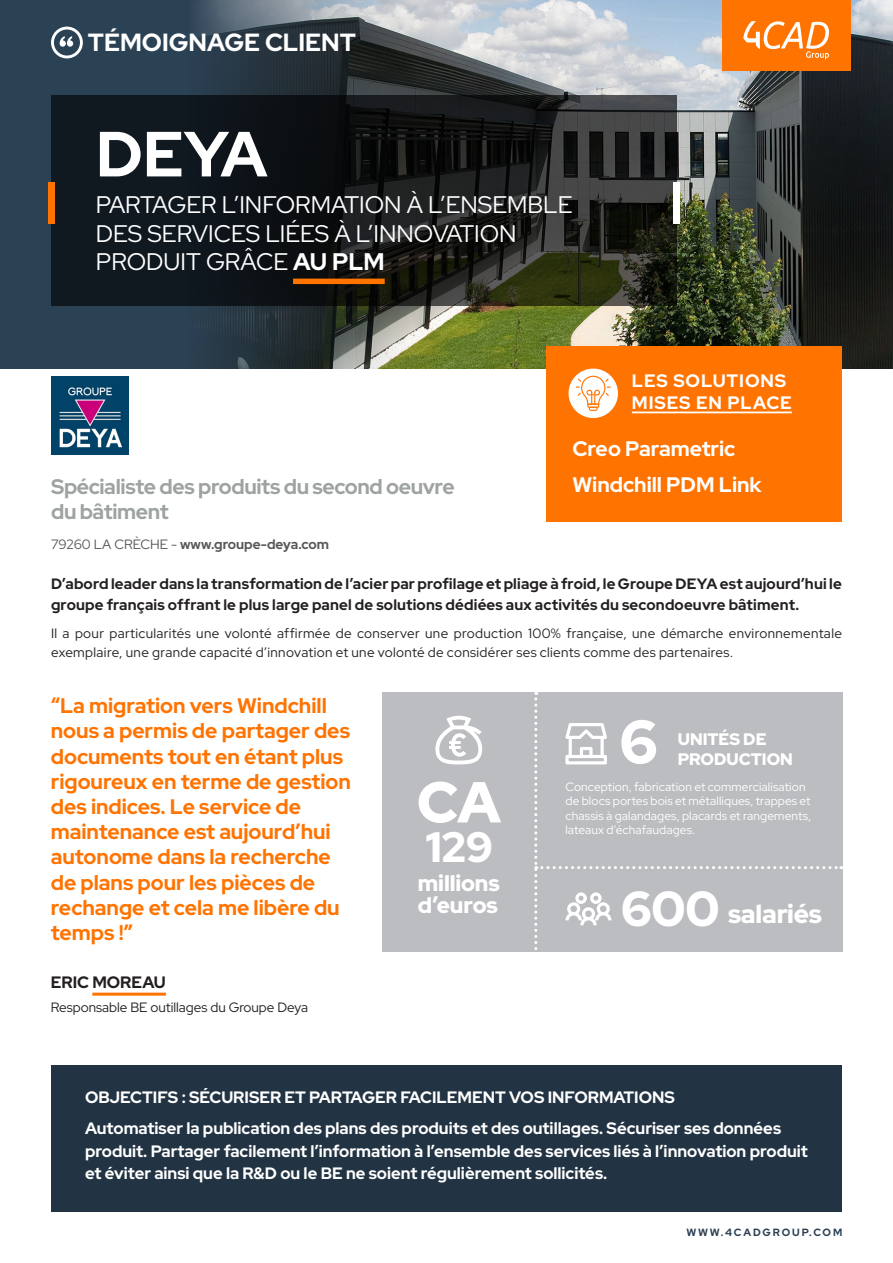
<style>
.page{position:relative;width:893px;height:1263px;background:#fff}
.page>*{position:absolute;margin:0;border:0;box-sizing:border-box;transform-origin:0 0}
.t1{font:700 63.6px "Red Hat Display";color:#fff}
.t2{font:900 61.2px "Red Hat Display";color:#fff}
.t3{font:900 57.6px "Red Hat Display";color:#fff}
.t4{font:900 49.2px "Red Hat Display";color:#fff}
.t5{font:900 42.6px "Red Hat Display";color:#fff}
.t6{font:900 25.65px "Red Hat Display";letter-spacing:-.005em;color:#fff}
.t7{font:700 24.75px "Red Hat Display";color:#fff}
.t8{font:24px/28.8px "Red Hat Display";color:#fff}
.t9{font:900 22.2px "Red Hat Display";letter-spacing:-.005em;color:#fff}
.t10{font:700 21px/25.2px "Red Hat Display";color:#ff7300}
.t11{font:700 21px/25.2px "Red Hat Display";letter-spacing:-.015em;color:#9ea2a3}
.t12{font:700 21px "Red Hat Display";color:#fff}
.t13{font:700 18px/21.6px "Red Hat Display";letter-spacing:.05em;color:#fff}
.t14{font:900 16.65px/20.1px "Red Hat Display";color:#fff}
.texte{font:700 16.5px/22.5px "Red Hat Display";color:#fff}
.t15{font:700 16.5px "Red Hat Display";color:#231f20}
.t16{font:700 15px/21px "Red Hat Display";letter-spacing:.01em;color:#231f20}
.t17{font:13.5px/19.5px "Red Hat Display";letter-spacing:.025em;color:#231f20}
.t18{font:13.5px "Red Hat Display";color:#231f20}
.t19{font:700 13.5px "Red Hat Display";color:#57585a}
.t20{font:12px/14.4px "Red Hat Display";letter-spacing:.01em;color:#fff}
.t21{font:700 10.5px "Red Hat Display";letter-spacing:.18em;color:#2b4054}
.s1{font-weight:700}
.s2{font-weight:400}
</style>
<div class="page">
<img style="left:0;top:0;width:893px;height:369px">
<div style="left:51px;top:1065px;width:791px;height:147px;background:#223343"></div>
<hr style="left:92px;top:993px;width:74px;height:3px;background:#ff7300">
<svg style="left:51px;top:96px;width:626px;height:210px;background:#181c1c"></svg>
<div style="left:293px;top:279px;width:92px;height:5px;background:#ff7300"></div>
<div style="left:48px;top:182px;width:6px;height:42px;background:#ff7300"></div>
<div style="left:674px;top:182px;width:6px;height:42px;background:#fff"></div>
<img style="left:51px;top:377px;width:77px;height:77px">
<div style="left:546px;top:347px;width:296px;height:175px;background:#ff7300"></div>
<svg style="left:51px;top:27px;width:32px;height:31px"></svg>
<div style="left:382px;top:692px;width:460px;height:259px;background:#bcbdc0"></div>
<hr style="left:632px;top:411px;width:160px;height:2px;background:#fff">
<div style="left:568px;top:369px;width:50px;height:49px;background:#fff;border-radius:50%"></div>
<svg style="left:576px;top:376px;width:35px;height:35px"></svg>
<svg style="left:435px;top:716px;width:47px;height:48px"></svg>
<svg style="left:534px;top:692px;width:308px;height:260px"></svg>
<div style="left:722px;top:0;width:128px;height:70px;background:#ff7300"></div>
<svg style="left:743px;top:21px;width:86px;height:38px"></svg>
<p class="t7" style="left:88px;top:26px;width:270px">TÉMOIGNAGE CLIENT</p>
<p class="t1" style="left:96px;top:113px;width:173px">DEYA</p>
<p class="t8" style="left:96px;top:189px;width:478px">PARTAGER L’INFORMATION À L’ENSEMBLE<br>DES SERVICES LIÉES À L’INNOVATION<br>PRODUIT GRÂCE <span class="s1">AU PLM</span></p>
<p class="t11" style="left:51px;top:474px;width:405px">Spécialiste des produits du second oeuvre du bâtiment</p>
<p class="t19" style="left:51px;top:535px;width:279px"><span class="s2">79260 LA CRÈCHE -</span> www.groupe-deya.com</p>
<p class="t13" style="left:632px;top:370px;width:161px">LES SOLUTIONS<br>MISES EN PLACE</p>
<p class="t12" style="left:572px;top:435px;width:165px">Creo Parametric</p>
<p class="t12" style="left:572px;top:471px;width:191px">Windchill PDM Link</p>
<p class="t16" style="left:51px;top:573px;width:792px">D’abord leader dans la transformation de l’acier par profilage et pliage à froid, le Groupe DEYA est aujourd’hui le groupe français offrant le plus large panel de solutions dédiées aux activités du secondoeuvre bâtiment.</p>
<p class="t17" style="left:51px;top:623px;width:792px">Il a pour particularités une volonté affirmée de conserver une production 100% française, une démarche environnementale exemplaire, une grande capacité d’innovation et une volonté de considérer ses clients comme des partenaires.</p>
<p class="t10" style="left:51px;top:693px;width:302px">“La migration vers Windchill nous a permis de partager des documents tout en étant plus rigoureux en terme de gestion des indices. Le service de maintenance est aujourd’hui autonome dans la recherche de plans pour les pièces de rechange et cela me libère du temps !”</p>
<p class="t15" style="left:51px;top:971px;width:117px">ERIC MOREAU</p>
<p class="t18" style="left:51px;top:998px;width:259px">Responsable BE outillages du Groupe Deya</p>
<p class="t2" style="left:619px;top:702px;width:41px">6</p>
<p class="t14" style="left:678px;top:729px;width:117px">UNITÉS DE<br>PRODUCTION</p>
<p class="t3" style="left:417px;top:765px;width:86px">CA</p>
<p class="t20" style="left:565px;top:779px;width:247px">Conception, fabrication et commercialisation de blocs portes bois et métalliques, trappes et chassis à galandages, placards et rangements,</p>
<p class="t20" style="left:565px;top:823px;width:131px">lateaux d’échafaudages.</p>
<p class="t5" style="left:426px;top:819px;width:69px">129</p>
<p class="t9" style="left:418px;top:891px;width:81px">d’euros</p>
<p class="t9" style="left:418px;top:868px;width:83px">millions</p>
<p class="t4" style="left:621px;top:876px;width:100px">600</p>
<p class="t6" style="left:728px;top:897px;width:95px">salariés</p>
<p class="texte" style="left:85px;top:1086px;width:591px">OBJECTIFS : SÉCURISER ET PARTAGER FACILEMENT VOS INFORMATIONS</p>
<p class="texte" style="left:85px;top:1117px;width:724px">Automatiser la publication des plans des produits et des outillages. Sécuriser ses données produit. Partager facilement l’information à l’ensemble des services liés à l’innovation produit et éviter ainsi que la R&amp;D ou le BE ne soient régulièrement sollicités.</p>
<p class="t21" style="left:686px;top:1225px;width:157px">WWW.4CADGROUP.COM</p>
</div>
